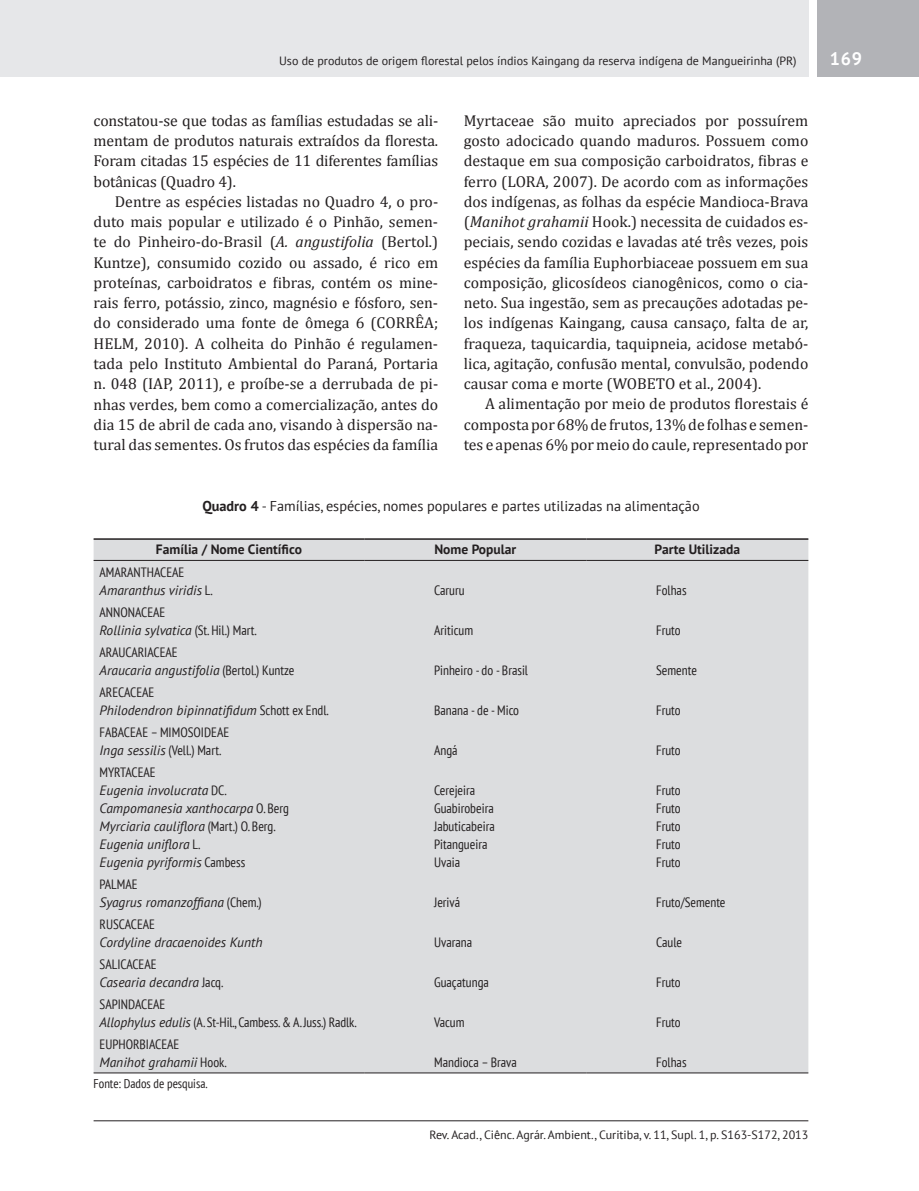
<style>
.page{position:relative;width:919px;height:1191px;background:#fff}
.page>*{position:absolute;margin:0;border:0;box-sizing:border-box;transform-origin:0 0}
.t1{font:700 18px "PT Sans";color:#fff}
.t2{font:15.75px/20.2px "Cambria";color:#231f20;text-align:justify}
.t3{font:14.25px "PT Sans";color:#231f20}
.t4{font:condensed 13.5px/18px "PT Sans";color:#231f20}
.t5{font:italic 13.5px/18px "PT Sans";color:#231f20}
.t6{font:700 13.5px "PT Sans";color:#231f20}
.t7{font:condensed 12.75px "PT Sans";color:#231f20}
.t8{font:12px "PT Sans";color:#231f20}
.s1{font-style:italic}
.s2{font-weight:700}
.s3{font-style:normal;font-stretch:condensed}
.s4{font-style:italic;font-stretch:normal}
</style>
<div class="page">
<div style="left:0;top:0;width:808px;height:77px;background:#e6e7e9"></div>
<div style="left:816px;top:0;width:102px;height:77px;background:#b2b3b7"></div>
<hr style="left:94px;top:1120px;width:714px;height:1px;background:#231f20">
<div style="left:94px;top:540px;width:714px;height:532px;background:#dcdddf"></div>
<hr style="left:94px;top:538px;width:270px;height:2px;background:#231f20">
<hr style="left:364px;top:538px;width:222px;height:2px;background:#231f20">
<hr style="left:586px;top:538px;width:222px;height:2px;background:#231f20">
<hr style="left:94px;top:1072px;width:270px;height:1px;background:#231f20">
<hr style="left:364px;top:1072px;width:222px;height:1px;background:#231f20">
<hr style="left:94px;top:560px;width:270px;height:1px;background:#231f20">
<hr style="left:364px;top:560px;width:222px;height:1px;background:#231f20">
<hr style="left:586px;top:560px;width:222px;height:1px;background:#231f20">
<hr style="left:586px;top:1072px;width:222px;height:1px;background:#231f20">
<p class="t8" style="left:279px;top:53px;width:519px">Uso de produtos de origem florestal pelos índios Kaingang da reserva indígena de Mangueirinha (PR)</p>
<p class="t1" style="left:829px;top:47px;width:34px">169</p>
<p class="t2" style="left:94px;top:110px;width:346px">constatou-se que todas as famílias estudadas se ali&shy;mentam de produtos naturais extraídos da floresta.<br>Foram citadas 15 espécies de 11 diferentes famílias botânicas (Quadro 4).</p>
<p class="t2" style="left:94px;top:191px;width:346px;text-indent:21px">Dentre as espécies listadas no Quadro 4, o pro&shy;duto mais popular e utilizado é o Pinhão, semen&shy;te do Pinheiro-do-Brasil (<span class="s1">A. angustifolia</span> (Bertol.)<br>Kuntze), consumido cozido ou assado, é rico em proteínas, carboidratos e fibras, contém os mine&shy;rais ferro, potássio, zinco, magnésio e fósforo, sen&shy;do considerado uma fonte de ômega 6 (CORRÊA; HELM, 2010). A colheita do Pinhão é regulamen&shy;tada pelo Instituto Ambiental do Paraná, Portaria n. 048 (IAP, 2011), e proíbe-se a derrubada de pi&shy;nhas verdes, bem como a comercialização, antes do dia 15 de abril de cada ano, visando à dispersão na&shy;tural das sementes. Os frutos das espécies da família</p>
<p class="t2" style="left:463px;top:110px;width:346px">Myrtaceae são muito apreciados por possuírem gosto adocicado quando maduros. Possuem como destaque em sua composição carboidratos, fibras e ferro (LORA, 2007). De acordo com as informações dos indígenas, as folhas da espécie Mandioca-Brava (<span class="s1">Manihot grahamii</span> Hook.) necessita de cuidados es&shy;peciais, sendo cozidas e lavadas até três vezes, pois espécies da família Euphorbiaceae possuem em sua composição, glicosídeos cianogênicos, como o cia&shy;neto. Sua ingestão, sem as precauções adotadas pe&shy;los indígenas Kaingang, causa cansaço, falta de ar, fraqueza, taquicardia, taquipneia, acidose metabó&shy;lica, agitação, confusão mental, convulsão, podendo causar coma e morte (WOBETO et al., 2004).</p>
<p class="t2" style="left:463px;top:394px;width:346px;text-indent:21px">A alimentação por meio de produtos florestais é composta por 68% de frutos, 13% de folhas e semen&shy;tes e apenas 6% por meio do caule, representado por</p>
<p class="t3" style="left:202px;top:496px;width:499px"><span class="s2">Quadro 4</span> - Famílias, espécies, nomes populares e partes utilizadas na alimentação</p>
<p class="t6" style="left:156px;top:541px;width:147px">Família / Nome Científico</p>
<p class="t6" style="left:434px;top:541px;width:83px">Nome Popular</p>
<p class="t6" style="left:654px;top:541px;width:87px">Parte Utilizada</p>
<p class="t5" style="left:100px;top:562px;width:115px"><span class="s3">AMARANTHACEAE<br></span>Amaranthus viridis <span class="s3">L.</span></p>
<p class="t4" style="left:434px;top:580px;width:32px">Caruru</p>
<p class="t4" style="left:656px;top:580px;width:32px">Folhas</p>
<p class="t4" style="left:100px;top:602px;width:159px">ANNONACEAE<br><span class="s4">Rollinia sylvatica</span> (St. Hil.) Mart.</p>
<p class="t4" style="left:100px;top:642px;width:196px">ARAUCARIACEAE<br><span class="s4">Araucaria angustifolia</span> (Bertol.) Kuntze</p>
<p class="t5" style="left:100px;top:682px;width:231px"><span class="s3">ARECACEAE<br></span>Philodendron bipinnatifidum <span class="s3">Schott ex Endl.</span></p>
<p class="t4" style="left:100px;top:722px;width:131px">FABACEAE – MIMOSOIDEAE<br><span class="s4">Inga sessilis</span> (Vell.) Mart.</p>
<p class="t5" style="left:100px;top:762px;width:191px"><span class="s3">MYRTACEAE<br></span>Eugenia involucrata <span class="s3">DC.<br></span>Campomanesia xanthocarpa <span class="s3">O. Berg<br></span>Myrciaria cauliflora <span class="s3">(Mart.) O. Berg.<br></span>Eugenia uniflora <span class="s3">L.<br></span>Eugenia pyriformis <span class="s3">Cambess</span></p>
<p class="t5" style="left:100px;top:874px;width:164px"><span class="s3">PALMAE<br></span>Syagrus romanzoffiana <span class="s3">(Chem.)</span></p>
<p class="t4" style="left:434px;top:620px;width:41px">Ariticum</p>
<p class="t4" style="left:656px;top:620px;width:26px">Fruto</p>
<p class="t4" style="left:434px;top:660px;width:95px">Pinheiro - do - Brasil</p>
<p class="t4" style="left:656px;top:660px;width:42px">Semente</p>
<p class="t4" style="left:434px;top:700px;width:87px">Banana - de - Mico</p>
<p class="t4" style="left:656px;top:700px;width:26px">Fruto</p>
<p class="t4" style="left:434px;top:740px;width:25px">Angá</p>
<p class="t4" style="left:656px;top:740px;width:26px">Fruto</p>
<p class="t4" style="left:434px;top:780px;width:62px">Cerejeira<br>Guabirobeira<br>Jabuticabeira<br>Pitangueira<br>Uvaia</p>
<p class="t4" style="left:656px;top:780px;width:26px;text-align:justify">Fruto Fruto Fruto Fruto Fruto</p>
<p class="t4" style="left:434px;top:892px;width:28px">Jerivá</p>
<p class="t4" style="left:656px;top:892px;width:71px">Fruto/Semente</p>
<p class="t4" style="left:100px;top:914px;width:57px">RUSCACEAE</p>
<p class="t5" style="left:100px;top:932px;width:164px">Cordyline dracaenoides Kunth</p>
<p class="t4" style="left:434px;top:932px;width:40px">Uvarana</p>
<p class="t4" style="left:656px;top:932px;width:27px">Caule</p>
<p class="t5" style="left:100px;top:954px;width:125px"><span class="s3">SALICACEAE<br></span>Casearia decandra <span class="s3">Jacq.</span></p>
<p class="t4" style="left:434px;top:972px;width:56px">Guaçatunga</p>
<p class="t4" style="left:656px;top:972px;width:26px">Fruto</p>
<p class="t4" style="left:100px;top:994px;width:258px">SAPINDACEAE<br><span class="s4">Allophylus edulis</span> (A. St-Hil., Cambess. &amp; A. Juss.) Radlk.</p>
<p class="t4" style="left:100px;top:1034px;width:128px">EUPHORBIACEAE<br><span class="s4">Manihot grahamii</span> Hook.</p>
<p class="t7" style="left:94px;top:1074px;width:115px">Fonte: Dados de pesquisa.</p>
<p class="t4" style="left:434px;top:1012px;width:32px">Vacum</p>
<p class="t4" style="left:656px;top:1012px;width:26px">Fruto</p>
<p class="t4" style="left:434px;top:1052px;width:84px">Mandioca – Brava</p>
<p class="t4" style="left:656px;top:1052px;width:32px">Folhas</p>
<p class="t8" style="left:429px;top:1126px;width:380px">Rev. Acad., Ciênc. Agrár. Ambient., Curitiba, v. 11, Supl. 1, p. S163-S172, 2013</p>
</div>
